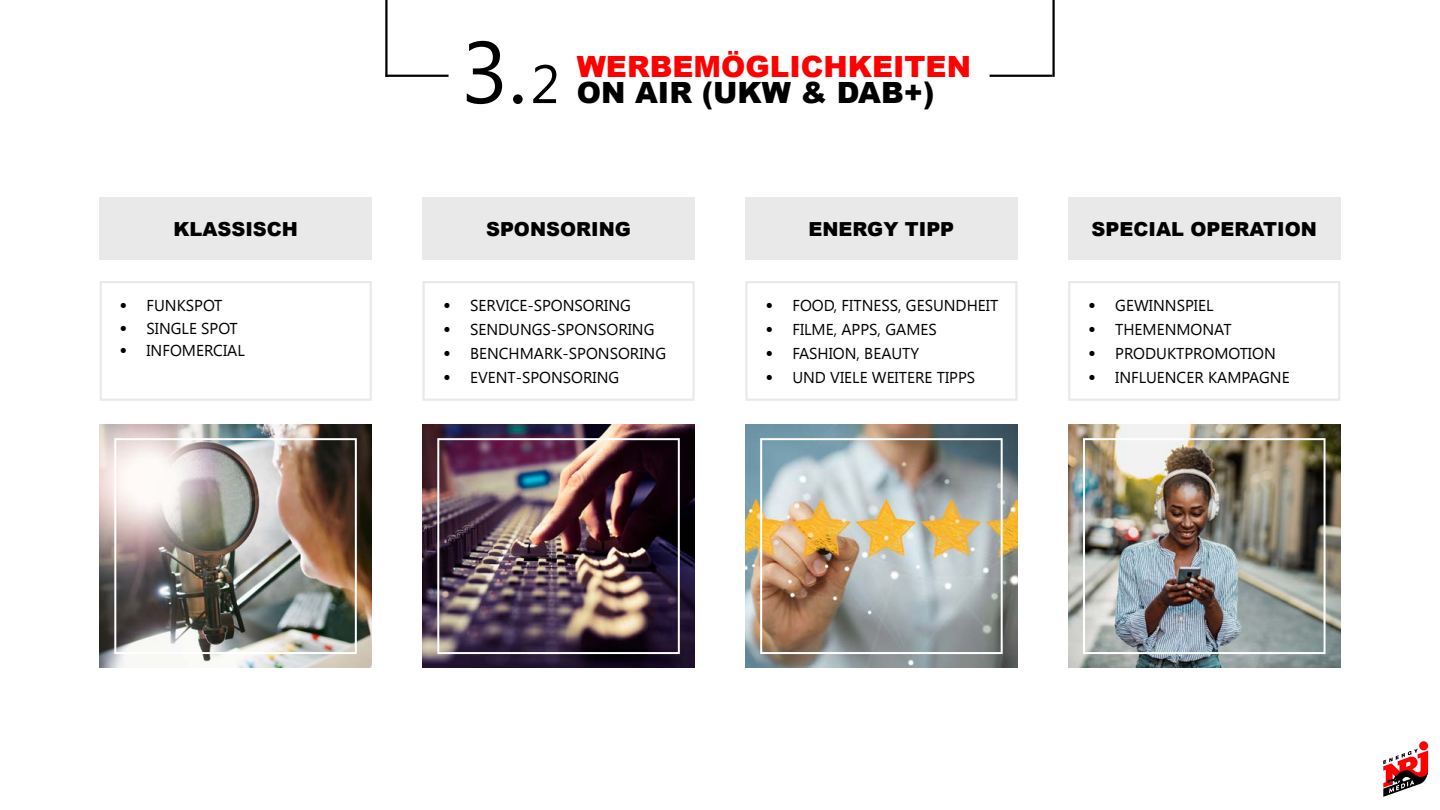
<style>
.page{position:relative;width:1440px;height:810px;background:#fff}
.page>*{position:absolute;margin:0;border:0;box-sizing:border-box;transform-origin:0 0}
.t1{font:900 29.25px/26.2px "Arial";color:#f00}
.t2{font:900 19.35px "Arial";color:#000}
.t3{font:15.75px "Segoe UI";color:#000}
.s1{font-family:"Segoe UI";font-weight:400;font-size:87.45px;color:#000}
.s2{font-family:"Segoe UI";font-weight:400;font-size:54px;color:#000}
.s3{color:#000}
.s4{font-family:"Arial";font-weight:900}
</style>
<div class="page">
<hr style="left:385px;top:0;width:3px;height:77px;background:#000">
<hr style="left:386px;top:75px;width:63px;height:2px;background:#000">
<hr style="left:1052px;top:0;width:3px;height:77px;background:#000">
<hr style="left:990px;top:75px;width:62px;height:2px;background:#000">
<svg style="left:1383px;top:741px;width:46px;height:56px"></svg>
<img style="left:100px;top:425px;width:272px;height:242px">
<img style="left:745px;top:425px;width:273px;height:242px">
<img style="left:422px;top:425px;width:273px;height:242px">
<img style="left:1068px;top:425px;width:272px;height:242px">
<div style="left:114px;top:438px;width:243px;height:216px;border:2px solid #fff"></div>
<div style="left:437px;top:438px;width:243px;height:216px;border:2px solid #fff"></div>
<div style="left:760px;top:438px;width:243px;height:216px;border:2px solid #fff"></div>
<div style="left:1083px;top:438px;width:243px;height:216px;border:2px solid #fff"></div>
<div style="left:100px;top:198px;width:272px;height:62px;background:#e9e9e9"></div>
<div style="left:422px;top:198px;width:273px;height:62px;background:#e9e9e9"></div>
<div style="left:1068px;top:198px;width:272px;height:62px;background:#e9e9e9"></div>
<div style="left:745px;top:198px;width:273px;height:62px;background:#e9e9e9"></div>
<h1 class="t1" style="left:461px;top:52px;width:511px;text-indent:116px">WERBEMÖGLICHKEITEN<br><span class="s1">3.</span><span class="s2">2</span> <span class="s3">ON AIR (UKW &amp; DAB+)</span></h1>
<p class="t2" style="left:173px;top:215px;width:126px">KLASSISCH</p>
<p class="t2" style="left:486px;top:215px;width:147px">SPONSORING</p>
<p class="t2" style="left:809px;top:215px;width:147px">ENERGY TIPP</p>
<p class="t2" style="left:1092px;top:215px;width:227px">SPECIAL OPERATION</p>
<p class="t3" style="left:119px;top:295px;width:105px"><span class="s4">•</span> FUNKSPOT</p>
<p class="t3" style="left:119px;top:317px;width:120px"><span class="s4">•</span> SINGLE SPOT</p>
<p class="t3" style="left:119px;top:340px;width:127px"><span class="s4">•</span> INFOMERCIAL</p>
<p class="t3" style="left:443px;top:295px;width:190px"><span class="s4">•</span> SERVICE-SPONSORING</p>
<p class="t3" style="left:443px;top:319px;width:213px"><span class="s4">•</span> SENDUNGS-SPONSORING</p>
<p class="t3" style="left:443px;top:343px;width:225px"><span class="s4">•</span> BENCHMARK-SPONSORING</p>
<p class="t3" style="left:443px;top:367px;width:178px"><span class="s4">•</span> EVENT-SPONSORING</p>
<p class="t3" style="left:765px;top:294px;width:234px"><span class="s4">•</span> FOOD, FITNESS, GESUNDHEIT</p>
<p class="t3" style="left:765px;top:318px;width:173px"><span class="s4">•</span> FILME, APPS, GAMES</p>
<p class="t3" style="left:765px;top:342px;width:155px"><span class="s4">•</span> FASHION, BEAUTY</p>
<p class="t3" style="left:765px;top:366px;width:211px"><span class="s4">•</span> UND VIELE WEITERE TIPPS</p>
<p class="t3" style="left:1088px;top:294px;width:127px"><span class="s4">•</span> GEWINNSPIEL</p>
<p class="t3" style="left:1088px;top:318px;width:145px"><span class="s4">•</span> THEMENMONAT</p>
<p class="t3" style="left:1088px;top:342px;width:189px"><span class="s4">•</span> PRODUKTPROMOTION</p>
<p class="t3" style="left:1088px;top:366px;width:203px"><span class="s4">•</span> INFLUENCER KAMPAGNE</p>
</div>
